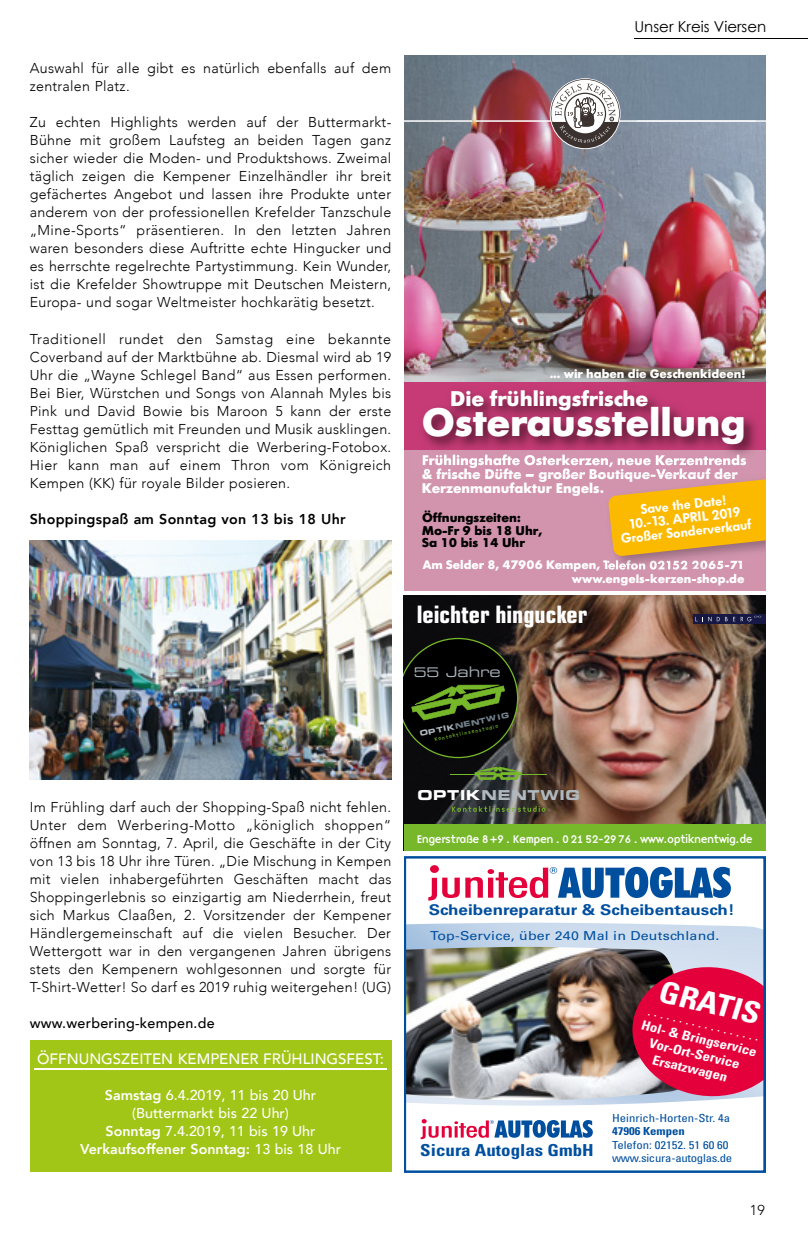
<style>
.page{position:relative;width:808px;height:1234px;background:#fff}
.page>*{position:absolute;margin:0;border:0;box-sizing:border-box;transform-origin:0 0}
.t1{font:700 39px "Futura BQ";color:#fff}
.t2{font:700 condensed 29.85px "Univers";color:#fff;scale:1.13 1}
.t3{font:700 condensed 24px "Eurostile";color:#fff}
.t4{font:700 21px "Futura BQ";color:#fff}
.t5{font:700 condensed 16.5px "Univers";color:#004f9f;scale:1.15 1}
.t6{font:500 15px "Avenir";color:#fff}
.t7{font:15px "Century Gothic";color:#000}
.t8{font:700 14.85px "Univers";color:#004f9f;scale:1.15 1}
.t9{font:14.55px "Eurostile Extended Two";letter-spacing:-.005em;color:#a8b1b9}
.t10{font:300 14.25px/18px "Avenir";letter-spacing:.02em;color:#000;text-align:justify}
.t11{font:500 14.25px/18px "Avenir";color:#fff;text-align:center}
.t12{font:800 14.25px "Avenir";letter-spacing:.02em;color:#000}
.t13{font:500 14.25px "Avenir";letter-spacing:.02em;color:#000}
.t14{font:300 14.25px "Avenir LT Std";color:#000}
.t15{font:700 13.95px/14px "Futura BQ";color:#fff}
.t16{font:13.65px "Eurostile Bold Extended Two";letter-spacing:.055em;color:#b0b8bf}
.t17{font:600 13.5px/13.5px "Futura BQ";color:#fff;text-align:center}
.t18{font:700 condensed 13.05px/15.6px "Univers";color:#fff;text-align:center;scale:1.13 1}
.t19{font:condensed 13.05px "Univers";color:#fff;scale:1.13 1}
.t20{font:700 12.6px/12.6px "Futura BQ";color:#000}
.t21{font:12.3px "Univers";letter-spacing:.015em;color:#004f9f;scale:1.15 1}
.t22{font:700 12.15px/14px "Futura BQ";color:#fff;text-align:right}
.t23{font:11.55px "Base Nine";letter-spacing:-.105em;color:#fff}
.t24{font:condensed 11.1px/13.6px "Univers";letter-spacing:-.02em;color:#004f9f;scale:1.15 1}
.t25{font:condensed 11.1px "Univers";color:#004f9f;scale:1.15 1}
.t26{font:700 condensed 11.1px "Univers";color:#004f9f;scale:1.15 1}
.t27{font:7.5px "Eurostile Bold Extended Two";color:#75848f}
.t28{font:4.95px "Base Nine";color:#76b82a}
.s1{font-weight:800}
.s2{font-size:13.35px}
.s3{color:#b0b8bf}
.s4{color:#fff}
</style>
<div class="page">
<hr style="left:635px;top:38px;width:173px;height:1px;background:#000">
<div style="left:404px;top:449px;width:361px;height:141px;background:#d294ad"></div>
<img style="left:404px;top:121px;width:361px;height:247px">
<img style="left:404px;top:55px;width:361px;height:66px">
<hr style="left:476px;top:120px;width:289px;height:2px;background:#fff">
<hr style="left:404px;top:120px;width:68px;height:2px;background:#fff">
<img style="left:404px;top:368px;width:361px;height:13px">
<img style="left:410px;top:380px;width:355px;height:94px">
<img style="left:423px;top:454px;width:316px;height:11px">
<img style="left:423px;top:468px;width:98px;height:6px">
<img style="left:563px;top:468px;width:168px;height:6px">
<svg style="left:551px;top:79px;width:69px;height:69px"></svg>
<img style="left:607px;top:556px;width:98px;height:19px">
<img style="left:616px;top:560px;width:126px;height:9px">
<img style="left:609px;top:574px;width:29px;height:1px">
<svg style="left:600px;top:473px;width:165px;height:83px"></svg>
<img style="left:408px;top:946px;width:285px;height:154px">
<svg style="left:624px;top:959px;width:137px;height:144px;background:#ca2a55"></svg>
<div style="left:404px;top:856px;width:361px;height:315px;border:3px solid #004f9f"></div>
<svg style="left:428px;top:865px;width:303px;height:35px"></svg>
<svg style="left:421px;top:1119px;width:172px;height:19px"></svg>
<div style="left:30px;top:1040px;width:361px;height:131px;background:#a2c617"></div>
<hr style="left:34px;top:1068px;width:353px;height:1px;background:#fff">
<img style="left:30px;top:540px;width:361px;height:239px">
<img style="left:404px;top:595px;width:361px;height:228px">
<svg style="left:693px;top:614px;width:72px;height:9px"></svg>
<svg style="left:695px;top:616px;width:16px;height:5px"></svg>
<svg style="left:717px;top:616px;width:10px;height:5px"></svg>
<svg style="left:741px;top:615px;width:20px;height:6px"></svg>
<div style="left:404px;top:823px;width:361px;height:27px;background:#76b82a"></div>
<svg style="left:452px;top:805px;width:93px;height:6px"></svg>
<hr style="left:450px;top:774px;width:96px;height:1px;background:#76b82a">
<svg style="left:475px;top:766px;width:46px;height:13px"></svg>
<svg style="left:404px;top:637px;width:114px;height:121px;background:#151d0b"></svg>
<p class="t10" style="left:30px;top:59px;width:363px">Auswahl für alle gibt es natürlich ebenfalls auf dem zentralen Platz.</p>
<p class="t10" style="left:30px;top:113px;width:363px">Zu echten Highlights werden auf der Buttermarkt-Bühne mit großem Laufsteg an beiden Tagen ganz sicher wieder die Moden- und Produktshows. Zweimal täglich zeigen die Kempener Einzelhändler ihr breit gefächertes Angebot und lassen ihre Produkte unter anderem von der professionellen Krefelder Tanzschule „Mine-Sports“ präsentieren. In den letzten Jahren waren besonders diese Auftritte echte Hingucker und es herrschte regelrechte Partystimmung. Kein Wunder, ist die Krefelder Showtruppe mit Deutschen Meistern, Europa- und sogar Weltmeister hochkarätig besetzt.</p>
<p class="t10" style="left:30px;top:329px;width:363px">Traditionell rundet den Samstag eine bekannte Coverband auf der Marktbühne ab. Diesmal wird ab 19<br>Uhr die „Wayne Schlegel Band“ aus Essen performen.<br>Bei Bier, Würstchen und Songs von Alannah Myles bis Pink und David Bowie bis Maroon 5 kann der erste Festtag gemütlich mit Freunden und Musik ausklingen.<br>Königlichen Spaß verspricht die Werbering-Fotobox.<br>Hier kann man auf einem Thron vom Königreich Kempen (KK) für royale Bilder posieren.</p>
<p class="t12" style="left:30px;top:507px;width:317px">Shoppingspaß am Sonntag von 13 bis 18 Uhr</p>
<p class="t10" style="left:30px;top:797px;width:363px">Im Frühling darf auch der Shopping-Spaß nicht fehlen.<br>Unter dem Werbering-Motto „königlich shoppen“ öffnen am Sonntag, 7. April, die Geschäfte in der City von 13 bis 18 Uhr ihre Türen. „Die Mischung in Kempen mit vielen inhabergeführten Geschäften macht das Shoppingerlebnis so einzigartig am Niederrhein, freut sich Markus Claaßen, 2. Vorsitzender der Kempener Händlergemeinschaft auf die vielen Besucher. Der Wettergott war in den vergangenen Jahren übrigens stets den Kempenern wohlgesonnen und sorgte für T-Shirt-Wetter! So darf es 2019 ruhig weitergehen! (UG)</p>
<p class="t13" style="left:30px;top:1010px;width:186px">www.werbering-kempen.de</p>
<p class="t6" style="left:37px;top:1045px;width:348px">ÖFFNUNGSZEITEN KEMPENER FRÜHLINGSFEST:</p>
<p class="t11" style="left:80px;top:1085px;width:262px"><span class="s1">Samstag</span> 6.4.2019, 11 bis 20 Uhr (Buttermarkt bis 22 Uhr)<br><span class="s1">Sonntag</span> 7.4.2019, 11 bis 19 Uhr<br><span class="s1">Verkaufsoffener Sonntag:</span> 13 bis 18 Uhr</p>
<p class="t7" style="left:634px;top:17px;width:133px">Unser Kreis Viersen</p>
<p class="t22" style="left:550px;top:367px;width:197px">... wir haben die Geschenkideen!</p>
<h3 class="t4" style="left:450px;top:386px;width:200px">Die frühlingsfrische</h3>
<h1 class="t1" style="left:422px;top:398px;width:326px">Osterausstellung</h1>
<p class="t15" style="left:422px;top:467px;width:317px">&amp; frische Düfte – großer Boutique-Verkauf der<br>Kerzenmanufaktur Engels.</p>
<p class="t17" style="left:617px;top:504px;width:133px;rotate:-6deg">Save the Date!<br>10.-13. APRIL 2019<br>Großer Sonderverkauf</p>
<p class="t20" style="left:422px;top:511px;width:121px">Öffnungszeiten:<br>Mo-Fr 9 bis 18 Uhr,<br>Sa 10 bis 14 Uhr</p>
<p class="t22" style="left:423px;top:558px;width:323px">Am Selder 8, 47906 Kempen, Telefon 02152 2065-71 www.engels-kerzen-shop.de</p>
<h3 class="t3" style="left:417px;top:600px;width:172px">leichter hingucker</h3>
<p class="t9" style="left:414px;top:661px;width:88px"><span class="s2">55</span> Jahre</p>
<p class="t27" style="left:419px;top:728px;width:92px;rotate:-12deg"><span class="s3">OPTIK</span>NENTW IG</p>
<p class="t28" style="left:434px;top:736px;width:67px;rotate:-12deg">Kontaktlinsenstudio</p>
<p class="t16" style="left:417px;top:785px;width:164px"><span class="s4">OPTIK</span>NENTWIG</p>
<p class="t23" style="left:416px;top:830px;width:338px">Engerstraße 8+9 . Kempen . 02152-2976 . www.optiknentwig.de</p>
<p class="t8" style="left:429px;top:900px;width:267px">Scheibenreparatur &amp; Scheibentausch!</p>
<p class="t21" style="left:430px;top:927px;width:253px">Top-Service, über 240 Mal in Deutschland.</p>
<h2 class="t2" style="left:663px;top:972px;width:93px;rotate:13deg">GRATIS</h2>
<p class="t19" style="left:650px;top:1002px;width:102px;rotate:13deg">. . . . . . . . . . . . . . . . . .</p>
<p class="t18" style="left:643px;top:1017px;width:106px;rotate:13deg">Hol- &amp; Bringservice<br>Vor-Ort-Service<br>Ersatzwagen</p>
<p class="t25" style="left:612px;top:1110px;width:104px">Heinrich-Horten-Str. 4a</p>
<p class="t26" style="left:612px;top:1124px;width:65px">47906 Kempen</p>
<p class="t24" style="left:612px;top:1137px;width:106px">Telefon: 02152. 51 60 60 www.sicura-autoglas.de</p>
<p class="t5" style="left:420px;top:1139px;width:152px">Sicura Autoglas GmbH</p>
<p class="t14" style="left:750px;top:1201px;width:17px">19</p>
</div>
